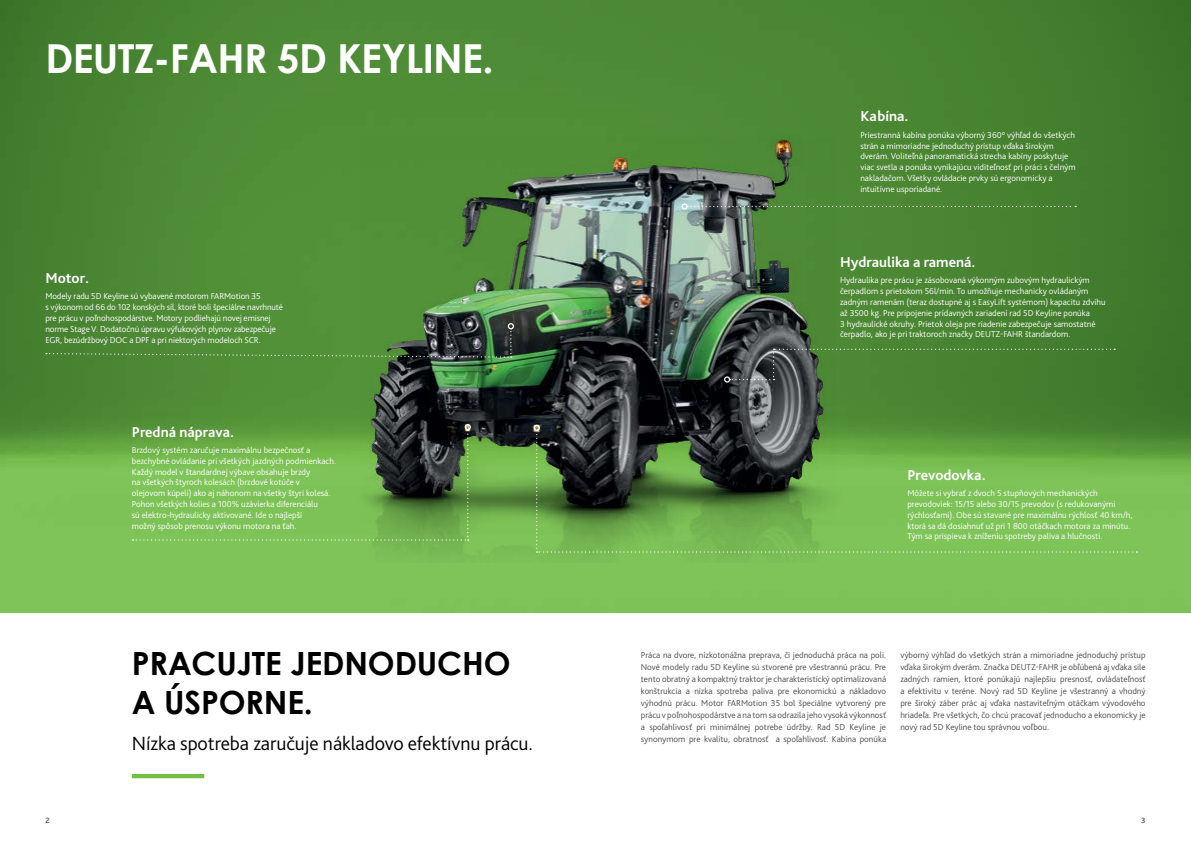
<style>
.page{position:relative;width:1191px;height:842px;background:#fff}
.page>*{position:absolute;margin:0;border:0;box-sizing:border-box;transform-origin:0 0}
.t1{font:700 40px "Century Gothic";letter-spacing:-.015em;color:#fff}
.t2{font:700 32px/38.4px "Century Gothic";letter-spacing:-.005em;color:#000}
.t3{font:300 20px "Bliss Pro";letter-spacing:-.005em;color:#000}
.t4{font:700 15px "Bliss Pro";color:#fff}
.t5{font:300 9px/10.8px "Bliss Pro";color:#fff}
.t6{font:300 9px/12px "Bliss Pro";color:#4d4d4f;text-align:justify}
.t7{font:500 8px "Bliss Pro";color:#4d4d4f}
</style>
<div class="page">
<img style="left:0;top:0;width:1191px;height:612px">
<img style="left:354px;top:134px;width:489px;height:428px">
<img style="left:361px;top:137px;width:474px;height:387px">
<svg style="left:687px;top:206px;width:389px;height:1px"></svg>
<div style="left:681px;top:203px;width:6px;height:7px;border:1px solid #fff;border-radius:50%"></div>
<svg style="left:132px;top:424px;width:339px;height:117px;background:#68a04a"></svg>
<svg style="left:536px;top:430px;width:601px;height:123px;background:#639848"></svg>
<div style="left:533px;top:425px;width:7px;height:6px;border:1px solid #fff;border-radius:50%"></div>
<svg style="left:46px;top:323px;width:468px;height:35px;background:#4a7c38"></svg>
<svg style="left:729px;top:349px;width:386px;height:31px;background:#497739"></svg>
<div style="left:724px;top:376px;width:6px;height:7px;border:1px solid #fff;border-radius:50%"></div>
<hr style="left:132px;top:774px;width:72px;height:4px;background:#72bf44">
<h1 class="t1" style="left:45px;top:28px;width:450px">DEUTZ-FAHR 5D KEYLINE.</h1>
<h3 class="t4" style="left:45px;top:269px;width:45px">Motor.</h3>
<p class="t5" style="left:45px;top:291px;width:239px">Modely radu 5D Keyline sú vybavené motorom FARMotion 35<br>s výkonom od 66 do 102 konských síl, ktoré boli špeciálne navrhnuté pre prácu v poľnohospodárstve. Motory podliehajú novej emisnej norme Stage V. Dodatočnú úpravu výfukových plynov zabezpečuje EGR, bezúdržbový DOC a DPF a pri niektorých modeloch SCR.</p>
<h3 class="t4" style="left:132px;top:422px;width:104px">Predná náprava.</h3>
<p class="t5" style="left:132px;top:445px;width:206px">Brzdový systém zaručuje maximálnu bezpečnosť a bezchybné ovládanie pri všetkých jazdných podmienkach.<br>Každý model v štandardnej výbave obsahuje brzdy<br>na všetkých štyroch kolesách (brzdové kotúče v<br>olejovom kúpeli) ako aj náhonom na všetky štyri kolesá.<br>Pohon všetkých kolies a 100% uzávierka diferenciálu<br>sú elektro-hydraulicky aktivované. Ide o najlepší<br>možný spôsob prenosu výkonu motora na ťah.</p>
<h3 class="t4" style="left:860px;top:107px;width:50px">Kabína.</h3>
<p class="t5" style="left:860px;top:129px;width:217px">Priestranná kabína ponúka výborný 360° výhľad do všetkých strán a mimoriadne jednoduchý prístup vďaka širokým dverám. Voliteľná panoramatická strecha kabíny poskytuje viac svetla a ponúka vynikajúcu viditeľnosť pri práci s čelným nakladačom. Všetky ovládacie prvky sú ergonomicky a intuitívne usporiadané.</p>
<h3 class="t4" style="left:840px;top:253px;width:137px">Hydraulika a ramená.</h3>
<p class="t5" style="left:840px;top:275px;width:267px">Hydraulika pre prácu je zásobovaná výkonným zubovým hydraulickým čerpadlom s prietokom 56l/min. To umožňuje mechanicky ovládaným zadným ramenám (teraz dostupné aj s EasyLift systémom) kapacitu zdvihu až 3500 kg. Pre pripojenie prídavných zariadení rad 5D Keyline ponúka<br>3 hydraulické okruhy. Prietok oleja pre riadenie zabezpečuje samostatné čerpadlo, ako je pri traktoroch značky DEUTZ-FAHR štandardom.</p>
<h3 class="t4" style="left:907px;top:465px;width:80px">Prevodovka.</h3>
<p class="t5" style="left:907px;top:488px;width:227px">Môžete si vybrať z dvoch 5 stupňových mechanických prevodoviek: 15/15 alebo 30/15 prevodov (s redukovanými rýchlosťami). Obe sú stavané pre maximálnu rýchlosť 40 km/h, ktorá sa dá dosiahnuť už pri 1 800 otáčkach motora za minútu.<br>Tým sa prispieva k zníženiu spotreby paliva a hlučnosti.</p>
<h2 class="t2" style="left:132px;top:643px;width:380px">PRACUJTE JEDNODUCHO<br>A ÚSPORNE.</h2>
<p class="t6" style="left:641px;top:649px;width:247px">Práca na dvore, nízkotonážna preprava, či jednoduchá práca na poli.<br>Nové modely radu 5D Keyline sú stvorené pre všestrannú prácu. Pre tento obratný a kompaktný traktor je charakteristický optimalizovaná konštrukcia a nízka spotreba paliva pre ekonomickú a nákladovo výhodnú prácu. Motor FARMotion 35 bol špeciálne vytvorený pre prácu v poľnohospodárstve a na tom sa odrazila jeho vysoká výkonnosť a spoľahlivosť pri minimálnej potrebe údržby. Rad 5D Keyline je synonymom pre kvalitu, obratnosť a spoľahlivosť. Kabína ponúka</p>
<p class="t6" style="left:900px;top:649px;width:247px">výborný výhľad do všetkých strán a mimoriadne jednoduchý prístup vďaka širokým dverám. Značka DEUTZ-FAHR je obľúbená aj vďaka sile zadných ramien, ktoré ponúkajú najlepšiu presnosť, ovládateľnosť a efektivitu v teréne. Nový rad 5D Keyline je všestranný a vhodný pre široký záber prác aj vďaka nastaviteľným otáčkam vývodového hriadeľa. Pre všetkých, čo chcú pracovať jednoducho a ekonomicky je nový rad 5D Keyline tou správnou voľbou.</p>
<h3 class="t3" style="left:132px;top:731px;width:403px">Nízka spotreba zaručuje nákladovo efektívnu prácu.</h3>
<p class="t7" style="left:45px;top:815px;width:6px">2</p>
<p class="t7" style="left:1141px;top:815px;width:6px">3</p>
</div>
